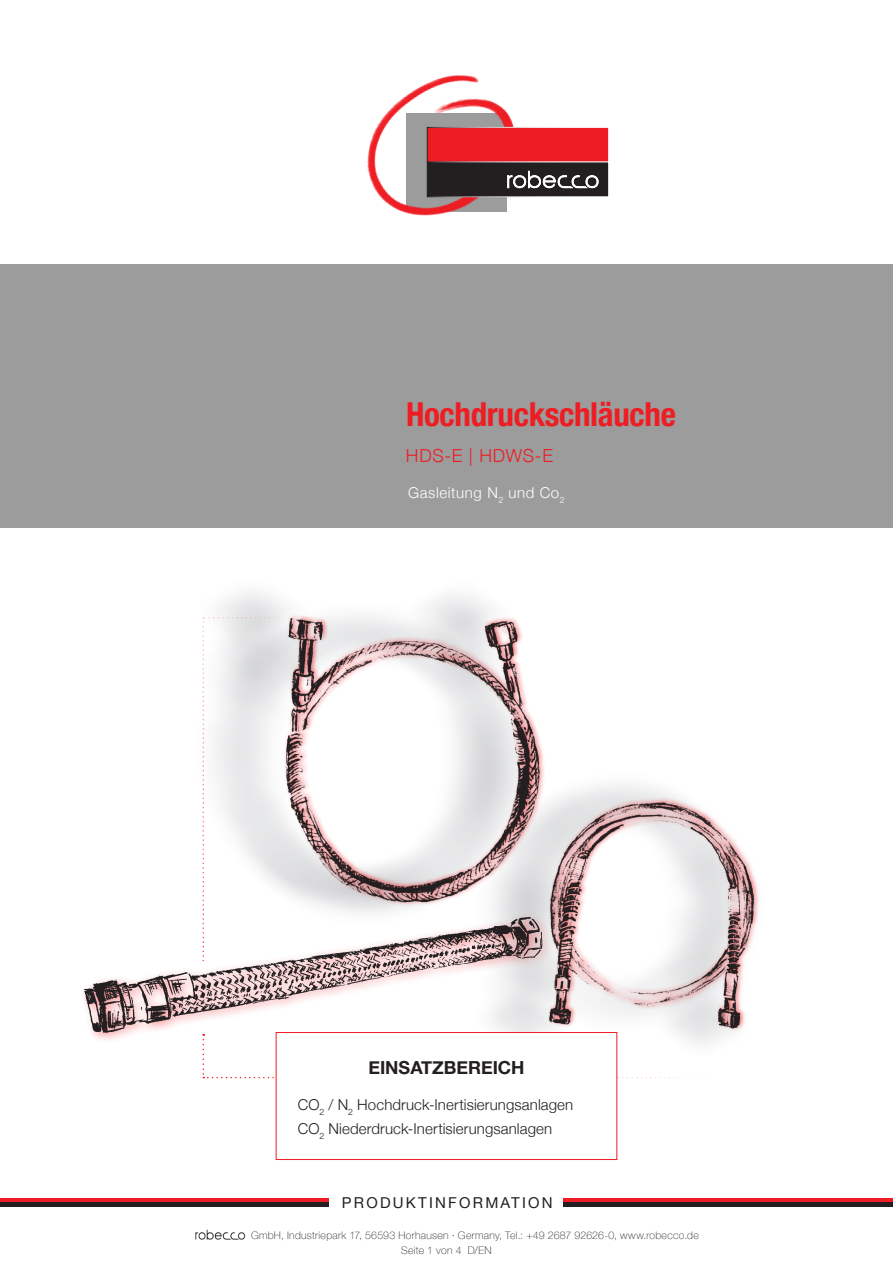
<style>
.page{position:relative;width:893px;height:1263px;background:#fff}
.page>*{position:absolute;margin:0;border:0;box-sizing:border-box;transform-origin:0 0}
.t1{font:700 condensed 33px "Helvetica Neue";letter-spacing:-.01em;color:#ee1d23}
.t2{font:700 18px "Helvetica Neue";color:#231f20}
.t3{font:300 18px "Helvetica Neue";letter-spacing:.04em;color:#ee1d23}
.t4{font:300 15px/24px "Helvetica Neue";letter-spacing:.01em;color:#231f20}
.t5{font:300 15px "Helvetica Neue";letter-spacing:.04em;color:#fff}
.t6{font:15px "Helvetica Neue";letter-spacing:.15em;color:#231f20}
.t7{font:100 10.5px/15px "Helvetica Neue";letter-spacing:.03em;color:#231f20}
</style>
<div class="page">
<div style="left:0;top:264px;width:893px;height:263px;background:#9b9c9b"></div>
<hr style="left:0;top:1198px;width:328px;height:4px;background:#ee1d23">
<hr style="left:0;top:1202px;width:328px;height:4px;background:#231f20">
<img style="left:195px;top:1229px;width:51px;height:11px">
<img style="left:367px;top:75px;width:147px;height:141px">
<div style="left:427px;top:127px;width:182px;height:35px;background:#ee1d23"></div>
<div style="left:427px;top:127px;width:182px;height:36px;border:1px solid #fff"></div>
<svg style="left:427px;top:162px;width:182px;height:35px;background:#3b3738"></svg>
<hr style="left:563px;top:1198px;width:330px;height:4px;background:#ee1d23">
<hr style="left:563px;top:1202px;width:330px;height:4px;background:#231f20">
<svg style="left:202px;top:617px;width:53px;height:461px"></svg>
<div style="left:276px;top:1032px;width:341px;height:128px;border:1px solid #ee1d23"></div>
<img style="left:83px;top:857px;width:172px;height:211px">
<img style="left:255px;top:592px;width:504px;height:497px">
<h1 class="t1" style="left:406px;top:387px;width:271px">Hochdruckschläuche</h1>
<h2 class="t3" style="left:406px;top:441px;width:149px">HDS-E | HDWS-E</h2>
<h3 class="t5" style="left:408px;top:481px;width:158px">Gasleitung N<sub>2</sub> und Co<sub>2</sub></h3>
<h2 class="t2" style="left:368px;top:1053px;width:158px">EINSATZBEREICH</h2>
<h3 class="t4" style="left:298px;top:1092px;width:277px">CO<sub>2</sub> / N<sub>2</sub> Hochdruck-Inertisierungsanlagen<br>CO<sub>2</sub> Niederdruck-Inertisierungsanlagen</h3>
<h3 class="t6" style="left:342px;top:1192px;width:212px">PRODUKTINFORMATION</h3>
<p class="t7" style="left:401px;top:1227px;width:299px;text-indent:-150px">GmbH, Industriepark 17, 56593 Horhausen · Germany, Tel.: +49 2687 92626-0, www.robecco.de<br>Seite 1 von 4 D/EN</p>
</div>
